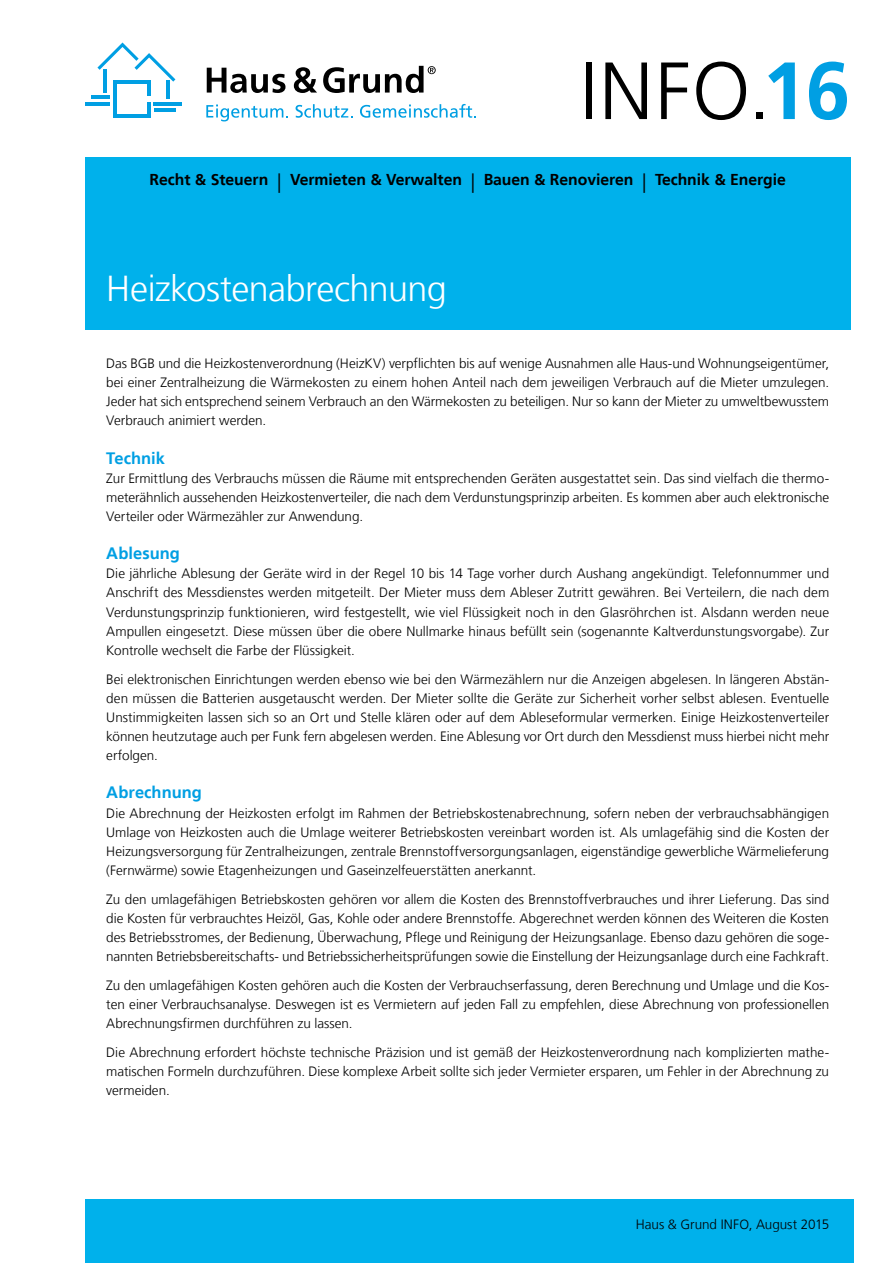
<style>
.page{position:relative;width:893px;height:1263px;background:#fff}
.page>*{position:absolute;margin:0;border:0;box-sizing:border-box;transform-origin:0 0}
.t1{font:300 81px "Frutiger LT";color:#000}
.t2{font:300 36px "Frutiger LT";letter-spacing:-.02em;color:#fff}
.t3{font:700 16.5px "Frutiger LT";color:#009fe3}
.t4{font:700 15.75px "Frutiger LT";color:#000}
.t5{font:300 13.5px/19.2px "Frutiger LT";letter-spacing:-.005em;color:#000;text-align:justify}
.s1{font-weight:700;color:#009fe3}
.s2{font-weight:300;font-size:19.5px}
</style>
<div class="page">
<div style="left:85px;top:157px;width:765px;height:173px;background:#00b1eb"></div>
<div style="left:85px;top:1199px;width:768px;height:64px;background:#00b1eb"></div>
<hr style="left:113px;top:80px;width:3px;height:38px;background:#009fe3">
<hr style="left:147px;top:102px;width:4px;height:16px;background:#009fe3">
<hr style="left:113px;top:114px;width:38px;height:4px;background:#009fe3">
<hr style="left:113px;top:80px;width:38px;height:3px;background:#009fe3">
<hr style="left:154px;top:108px;width:21px;height:3px;background:#009fe3">
<hr style="left:154px;top:102px;width:28px;height:3px;background:#009fe3">
<hr style="left:147px;top:80px;width:4px;height:16px;background:#009fe3">
<hr style="left:166px;top:81px;width:3px;height:18px;background:#009fe3">
<hr style="left:91px;top:96px;width:19px;height:3px;background:#009fe3">
<hr style="left:85px;top:102px;width:25px;height:3px;background:#009fe3">
<hr style="left:104px;top:69px;width:3px;height:24px;background:#009fe3">
<svg style="left:97px;top:43px;width:78px;height:39px"></svg>
<svg style="left:207px;top:68px;width:78px;height:25px"></svg>
<svg style="left:294px;top:67px;width:23px;height:26px"></svg>
<svg style="left:323px;top:66px;width:113px;height:27px"></svg>
<svg style="left:206px;top:105px;width:82px;height:16px"></svg>
<svg style="left:296px;top:104px;width:57px;height:14px"></svg>
<svg style="left:360px;top:104px;width:116px;height:14px"></svg>
<h1 class="t1" style="left:579px;top:45px;width:272px">INFO.<span class="s1">16</span></h1>
<p class="t4" style="left:150px;top:170px;width:638px">Recht &amp; Steuern <span class="s2">|</span> Vermieten &amp; Verwalten <span class="s2">|</span> Bauen &amp; Renovieren <span class="s2">|</span> Technik &amp; Energie</p>
<h2 class="t2" style="left:106px;top:268px;width:342px">Heizkostenabrechnung</h2>
<p class="t5" style="left:106px;top:354px;width:724px">Das BGB und die Heizkostenverordnung (HeizKV) verpflichten bis auf wenige Ausnahmen alle Haus-und Wohnungseigentümer, bei einer Zentralheizung die Wärmekosten zu einem hohen Anteil nach dem jeweiligen Verbrauch auf die Mieter umzulegen.<br>Jeder hat sich entsprechend seinem Verbrauch an den Wärmekosten zu beteiligen. Nur so kann der Mieter zu umweltbewusstem Verbrauch animiert werden.</p>
<p class="t3" style="left:106px;top:448px;width:60px">Technik</p>
<p class="t5" style="left:106px;top:469px;width:724px">Zur Ermittlung des Verbrauchs müssen die Räume mit entsprechenden Geräten ausgestattet sein. Das sind vielfach die thermo&shy;meterähnlich aussehenden Heizkostenverteiler, die nach dem Verdunstungsprinzip arbeiten. Es kommen aber auch elektronische Verteiler oder Wärmezähler zur Anwendung.</p>
<p class="t3" style="left:106px;top:544px;width:75px">Ablesung</p>
<p class="t5" style="left:106px;top:564px;width:724px">Die jährliche Ablesung der Geräte wird in der Regel 10 bis 14 Tage vorher durch Aushang angekündigt. Telefonnummer und Anschrift des Messdienstes werden mitgeteilt. Der Mieter muss dem Ableser Zutritt gewähren. Bei Verteilern, die nach dem Verdunstungsprinzip funktionieren, wird festgestellt, wie viel Flüssigkeit noch in den Glasröhrchen ist. Alsdann werden neue Ampullen eingesetzt. Diese müssen über die obere Nullmarke hinaus befüllt sein (sogenannte Kaltverdunstungsvorgabe). Zur Kontrolle wechselt die Farbe der Flüssigkeit.</p>
<p class="t5" style="left:106px;top:669px;width:724px">Bei elektronischen Einrichtungen werden ebenso wie bei den Wärmezählern nur die Anzeigen abgelesen. In längeren Abstän&shy;den müssen die Batterien ausgetauscht werden. Der Mieter sollte die Geräte zur Sicherheit vorher selbst ablesen. Eventuelle Unstimmigkeiten lassen sich so an Ort und Stelle klären oder auf dem Ableseformular vermerken. Einige Heizkostenverteiler können heutzutage auch per Funk fern abgelesen werden. Eine Ablesung vor Ort durch den Messdienst muss hierbei nicht mehr erfolgen.</p>
<p class="t3" style="left:106px;top:783px;width:97px">Abrechnung</p>
<p class="t5" style="left:106px;top:803px;width:724px">Die Abrechnung der Heizkosten erfolgt im Rahmen der Betriebskostenabrechnung, sofern neben der verbrauchsabhängigen Umlage von Heizkosten auch die Umlage weiterer Betriebskosten vereinbart worden ist. Als umlagefähig sind die Kosten der Heizungsversorgung für Zentralheizungen, zentrale Brennstoffversorgungsanlagen, eigenständige gewerbliche Wärmelieferung (Fernwärme) sowie Etagenheizungen und Gaseinzelfeuerstätten anerkannt.</p>
<p class="t5" style="left:106px;top:889px;width:724px">Zu den umlagefähigen Betriebskosten gehören vor allem die Kosten des Brennstoffverbrauches und ihrer Lieferung. Das sind die Kosten für verbrauchtes Heizöl, Gas, Kohle oder andere Brennstoffe. Abgerechnet werden können des Weiteren die Kosten des Betriebsstromes, der Bedienung, Überwachung, Pflege und Reinigung der Heizungsanlage. Ebenso dazu gehören die soge&shy;nannten Betriebsbereitschafts- und Betriebssicherheitsprüfungen sowie die Einstellung der Heizungsanlage durch eine Fachkraft.</p>
<p class="t5" style="left:106px;top:976px;width:724px">Zu den umlagefähigen Kosten gehören auch die Kosten der Verbrauchserfassung, deren Berechnung und Umlage und die Kos&shy;ten einer Verbrauchsanalyse. Deswegen ist es Vermietern auf jeden Fall zu empfehlen, diese Abrechnung von professionellen Abrechnungsfirmen durchführen zu lassen.</p>
<p class="t5" style="left:106px;top:1043px;width:724px">Die Abrechnung erfordert höchste technische Präzision und ist gemäß der Heizkostenverordnung nach komplizierten mathe&shy;matischen Formeln durchzuführen. Diese komplexe Arbeit sollte sich jeder Vermieter ersparen, um Fehler in der Abrechnung zu vermeiden.</p>
<p class="t5" style="left:636px;top:1215px;width:195px">Haus &amp; Grund INFO, August 2015</p>
</div>
